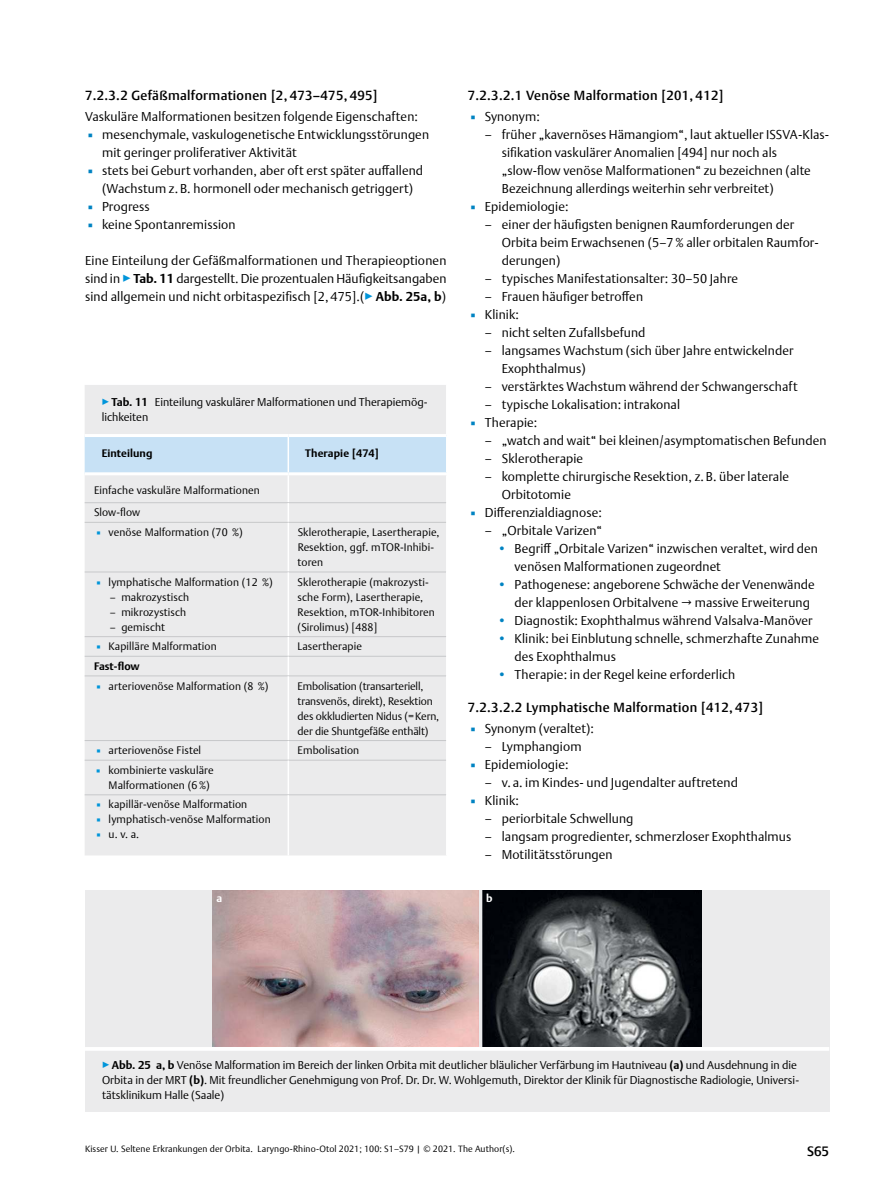
<style>
.page{position:relative;width:893px;height:1191px;background:#fff}
.page>*{position:absolute;margin:0;border:0;box-sizing:border-box;transform-origin:0 0}
.t1{font:500 13.5px "Thieme Argo 2011";color:#000}
.t2{font:500 13.2px "Thieme Argo 2011";letter-spacing:.025em;color:#000}
.t3{font:300 12.75px/18px "Thieme Argo 2011";letter-spacing:.01em;color:#000}
.t4{font:300 11.25px/15px "Thieme Argo 2011";color:#000}
.t5{font:300 10.8px/15px "Thieme Argo 2011";letter-spacing:.01em;color:#000}
.t6{font:300 10.8px/15px "Thieme Argo 2011";letter-spacing:-.01em;color:#000}
.t7{font:700 10.8px "Thieme Argo 2011";letter-spacing:.01em;color:#000}
.t8{font:700 10.8px "Thieme Argo 2011";color:#fff}
.t9{font:300 9px "Thieme Argo 2011";letter-spacing:.01em;color:#000}
.s1{color:#0083c2}
.s2{color:#0095da}
.s3{font-weight:700}
</style>
<div class="page">
<div style="left:85px;top:385px;width:361px;height:470px;background:#ebebec"></div>
<hr style="left:85px;top:434px;width:203px;height:3px;background:#fff">
<hr style="left:288px;top:434px;width:158px;height:3px;background:#fff">
<svg style="left:85px;top:436px;width:362px;height:86px;background:#dce7f0"></svg>
<hr style="left:85px;top:522px;width:203px;height:1px;background:#c7c8ca">
<hr style="left:288px;top:522px;width:158px;height:1px;background:#c7c8ca">
<hr style="left:288px;top:523px;width:1px;height:48px;background:#fff">
<hr style="left:85px;top:571px;width:203px;height:1px;background:#c7c8ca">
<hr style="left:288px;top:571px;width:158px;height:1px;background:#c7c8ca">
<hr style="left:288px;top:572px;width:1px;height:64px;background:#fff">
<hr style="left:85px;top:636px;width:203px;height:1px;background:#c7c8ca">
<hr style="left:288px;top:636px;width:158px;height:1px;background:#c7c8ca">
<hr style="left:85px;top:656px;width:203px;height:1px;background:#c7c8ca">
<hr style="left:288px;top:656px;width:158px;height:1px;background:#c7c8ca">
<svg style="left:288px;top:637px;width:1px;height:38px"></svg>
<hr style="left:85px;top:675px;width:203px;height:1px;background:#c7c8ca">
<hr style="left:288px;top:675px;width:158px;height:1px;background:#c7c8ca">
<hr style="left:288px;top:676px;width:1px;height:64px;background:#fff">
<hr style="left:85px;top:740px;width:203px;height:1px;background:#c7c8ca">
<hr style="left:288px;top:740px;width:158px;height:1px;background:#c7c8ca">
<svg style="left:288px;top:741px;width:1px;height:19px"></svg>
<hr style="left:85px;top:760px;width:203px;height:1px;background:#c7c8ca">
<hr style="left:288px;top:760px;width:158px;height:1px;background:#c7c8ca">
<hr style="left:288px;top:760px;width:1px;height:34px;background:#fff">
<hr style="left:85px;top:794px;width:203px;height:1px;background:#c7c8ca">
<hr style="left:288px;top:794px;width:158px;height:1px;background:#c7c8ca">
<hr style="left:288px;top:795px;width:1px;height:60px;background:#fff">
<div style="left:85px;top:890px;width:744px;height:157px;background:#ebebec"></div>
<img style="left:212px;top:890px;width:266px;height:157px">
<img style="left:482px;top:890px;width:220px;height:157px">
<div style="left:85px;top:1047px;width:744px;height:64px;background:#ebebec"></div>
<hr style="left:85px;top:1047px;width:744px;height:3px;background:#fff">
<p class="t2" style="left:85px;top:87px;width:294px">7.2.3.2 Gefäßmalformationen [2, 473–475, 495]</p>
<p class="t3" style="left:85px;top:107px;width:334px">Vaskuläre Malformationen besitzen folgende Eigenschaften:</p>
<p class="t3" style="left:102px;top:125px;width:329px;text-indent:-17px"><span class="s1">▪</span> mesenchymale, vaskulogenetische Entwicklungsstörungen mit geringer proliferativer Aktivität</p>
<p class="t3" style="left:85px;top:161px;width:340px;text-align:center"><span class="s1">▪</span> stets bei Geburt vorhanden, aber oft erst später auffallend (Wachstum z. B. hormonell oder mechanisch getriggert)</p>
<p class="t3" style="left:85px;top:197px;width:66px"><span class="s1">▪</span> Progress</p>
<p class="t3" style="left:85px;top:215px;width:152px"><span class="s1">▪</span> keine Spontanremission</p>
<p class="t3" style="left:85px;top:251px;width:363px;text-align:justify">Eine Einteilung der Gefäßmalformationen und Therapieoptionen sind in <span class="s2">▶</span><span class="s3">Tab. 11</span> dargestellt. Die prozentualen Häufigkeitsangaben sind allgemein und nicht orbitaspezifisch [2, 475].(<span class="s2">▶</span><span class="s3">Abb. 25a, b</span>)</p>
<p class="t4" style="left:102px;top:394px;width:328px"><span class="s2">▶</span><span class="s3">Tab. 11</span> Einteilung vaskulärer Malformationen und Therapiemög&shy;lichkeiten</p>
<p class="t7" style="left:102px;top:446px;width:52px">Einteilung</p>
<p class="t7" style="left:305px;top:446px;width:75px">Therapie [474]</p>
<p class="t5" style="left:94px;top:479px;width:167px;line-height:22.2px">Einfache vaskuläre Malformationen<br>Slow-flow</p>
<p class="t5" style="left:94px;top:524px;width:150px"><span class="s2">▪</span> venöse Malformation (70 %)</p>
<p class="t5" style="left:298px;top:524px;width:143px">Sklerotherapie, Lasertherapie,<br>Resektion, ggf. mTOR-Inhibi&shy;toren</p>
<p class="t5" style="left:94px;top:574px;width:180px"><span class="s2">▪</span> lymphatische Malformation (12 %)</p>
<p class="t5" style="left:110px;top:589px;width:81px">– makrozystisch</p>
<p class="t5" style="left:110px;top:604px;width:78px">– mikrozystisch</p>
<p class="t5" style="left:110px;top:619px;width:57px">– gemischt</p>
<p class="t5" style="left:298px;top:574px;width:139px">Sklerotherapie (makrozysti&shy;sche Form), Lasertherapie,<br>Resektion, mTOR-Inhibitoren (Sirolimus) [488]</p>
<p class="t5" style="left:94px;top:638px;width:124px"><span class="s2">▪</span> Kapilläre Malformation</p>
<p class="t5" style="left:298px;top:638px;width:66px">Lasertherapie</p>
<p class="t7" style="left:94px;top:659px;width:47px">Fast-flow</p>
<p class="t5" style="left:94px;top:678px;width:176px"><span class="s2">▪</span> arteriovenöse Malformation (8 %)</p>
<p class="t6" style="left:298px;top:678px;width:143px">Embolisation (transarteriell, transvenös, direkt), Resektion des okkludierten Nidus (=Kern, der die Shuntgefäße enthält)</p>
<p class="t5" style="left:94px;top:742px;width:109px"><span class="s2">▪</span> arteriovenöse Fistel</p>
<p class="t5" style="left:298px;top:742px;width:63px">Embolisation</p>
<p class="t5" style="left:109px;top:762px;width:106px;text-indent:-15px"><span class="s2">▪</span> kombinierte vaskuläre<br>Malformationen (6%)</p>
<p class="t5" style="left:94px;top:797px;width:155px"><span class="s2">▪</span> kapillär-venöse Malformation</p>
<p class="t5" style="left:94px;top:812px;width:178px"><span class="s2">▪</span> lymphatisch-venöse Malformation</p>
<p class="t5" style="left:94px;top:827px;width:47px"><span class="s2">▪</span> u. v. a.</p>
<p class="t2" style="left:468px;top:87px;width:257px">7.2.3.2.1 Venöse Malformation [201, 412]</p>
<p class="t3" style="left:468px;top:107px;width:74px"><span class="s1">▪</span> Synonym:</p>
<p class="t3" style="left:502px;top:125px;width:329px;text-indent:-17px">– früher „kavernöses Hämangiom“, laut aktueller ISSVA-Klas&shy;sifikation vaskulärer Anomalien [494] nur noch als „slow-flow venöse Malformationen“ zu bezeichnen (alte Bezeichnung allerdings weiterhin sehr verbreitet)</p>
<p class="t3" style="left:468px;top:197px;width:102px"><span class="s1">▪</span> Epidemiologie:</p>
<p class="t3" style="left:502px;top:215px;width:319px;text-indent:-17px">– einer der häufigsten benignen Raumforderungen der<br>Orbita beim Erwachsenen (5–7% aller orbitalen Raumfor&shy;derungen)</p>
<p class="t3" style="left:485px;top:269px;width:255px">– typisches Manifestationsalter: 30–50 Jahre</p>
<p class="t3" style="left:485px;top:287px;width:160px">– Frauen häufiger betroffen</p>
<p class="t3" style="left:468px;top:305px;width:53px"><span class="s1">▪</span> Klinik:</p>
<p class="t3" style="left:485px;top:323px;width:162px">– nicht selten Zufallsbefund</p>
<p class="t3" style="left:502px;top:341px;width:293px;text-indent:-17px">– langsames Wachstum (sich über Jahre entwickelnder<br>Exophthalmus)</p>
<p class="t3" style="left:485px;top:377px;width:314px">– verstärktes Wachstum während der Schwangerschaft</p>
<p class="t3" style="left:485px;top:395px;width:197px">– typische Lokalisation: intrakonal</p>
<p class="t3" style="left:468px;top:413px;width:71px"><span class="s1">▪</span> Therapie:</p>
<p class="t3" style="left:485px;top:431px;width:343px">– „watch and wait“ bei kleinen/asymptomatischen Befunden</p>
<p class="t3" style="left:485px;top:449px;width:100px">– Sklerotherapie</p>
<p class="t3" style="left:502px;top:467px;width:289px;text-indent:-17px">– komplette chirurgische Resektion, z. B. über laterale<br>Orbitotomie</p>
<p class="t3" style="left:468px;top:503px;width:136px"><span class="s1">▪</span> Differenzialdiagnose:</p>
<p class="t3" style="left:485px;top:521px;width:119px">– „Orbitale Varizen“</p>
<p class="t3" style="left:515px;top:539px;width:305px;text-indent:-17px"><span class="s1">•</span> Begriff „Orbitale Varizen“ inzwischen veraltet, wird den venösen Malformationen zugeordnet</p>
<p class="t3" style="left:515px;top:575px;width:302px;text-indent:-17px"><span class="s1">•</span> Pathogenese: angeborene Schwäche der Venenwände der klappenlosen Orbitalvene → massive Erweiterung</p>
<p class="t3" style="left:498px;top:611px;width:316px"><span class="s1">•</span> Diagnostik: Exophthalmus während Valsalva-Manöver</p>
<p class="t3" style="left:515px;top:629px;width:306px;text-indent:-17px"><span class="s1">•</span> Klinik: bei Einblutung schnelle, schmerzhafte Zunahme des Exophthalmus</p>
<p class="t3" style="left:498px;top:665px;width:239px"><span class="s1">•</span> Therapie: in der Regel keine erforderlich</p>
<p class="t2" style="left:468px;top:699px;width:297px">7.2.3.2.2 Lymphatische Malformation [412, 473]</p>
<p class="t3" style="left:468px;top:719px;width:128px"><span class="s1">▪</span> Synonym (veraltet):</p>
<p class="t3" style="left:485px;top:737px;width:98px">– Lymphangiom</p>
<p class="t3" style="left:468px;top:755px;width:102px"><span class="s1">▪</span> Epidemiologie:</p>
<p class="t3" style="left:485px;top:773px;width:255px">– v. a. im Kindes- und Jugendalter auftretend</p>
<p class="t3" style="left:468px;top:791px;width:53px"><span class="s1">▪</span> Klinik:</p>
<p class="t3" style="left:485px;top:809px;width:150px">– periorbitale Schwellung</p>
<p class="t3" style="left:485px;top:827px;width:308px">– langsam progredienter, schmerzloser Exophthalmus</p>
<p class="t3" style="left:485px;top:845px;width:129px">– Motilitätsstörungen</p>
<p class="t8" style="left:216px;top:890px;width:7px">a</p>
<p class="t8" style="left:486px;top:890px;width:8px">b</p>
<p class="t4" style="left:102px;top:1057px;width:699px"><span class="s2">▶</span><span class="s3">Abb. 25 a, b</span> Venöse Malformation im Bereich der linken Orbita mit deutlicher bläulicher Verfärbung im Hautniveau <span class="s3">(a)</span> und Ausdehnung in die<br>Orbita in der MRT <span class="s3">(b)</span>. Mit freundlicher Genehmigung von Prof. Dr. Dr. W. Wohlgemuth, Direktor der Klinik für Diagnostische Radiologie, Universi&shy;tätsklinikum Halle (Saale)</p>
<p class="t9" style="left:85px;top:1143px;width:431px">Kisser U. Seltene Erkrankungen der Orbita. Laryngo-Rhino-Otol 2021; 100: S1–S79 | © 2021. The Author(s).</p>
<p class="t1" style="left:807px;top:1142px;width:24px">S65</p>
</div>
